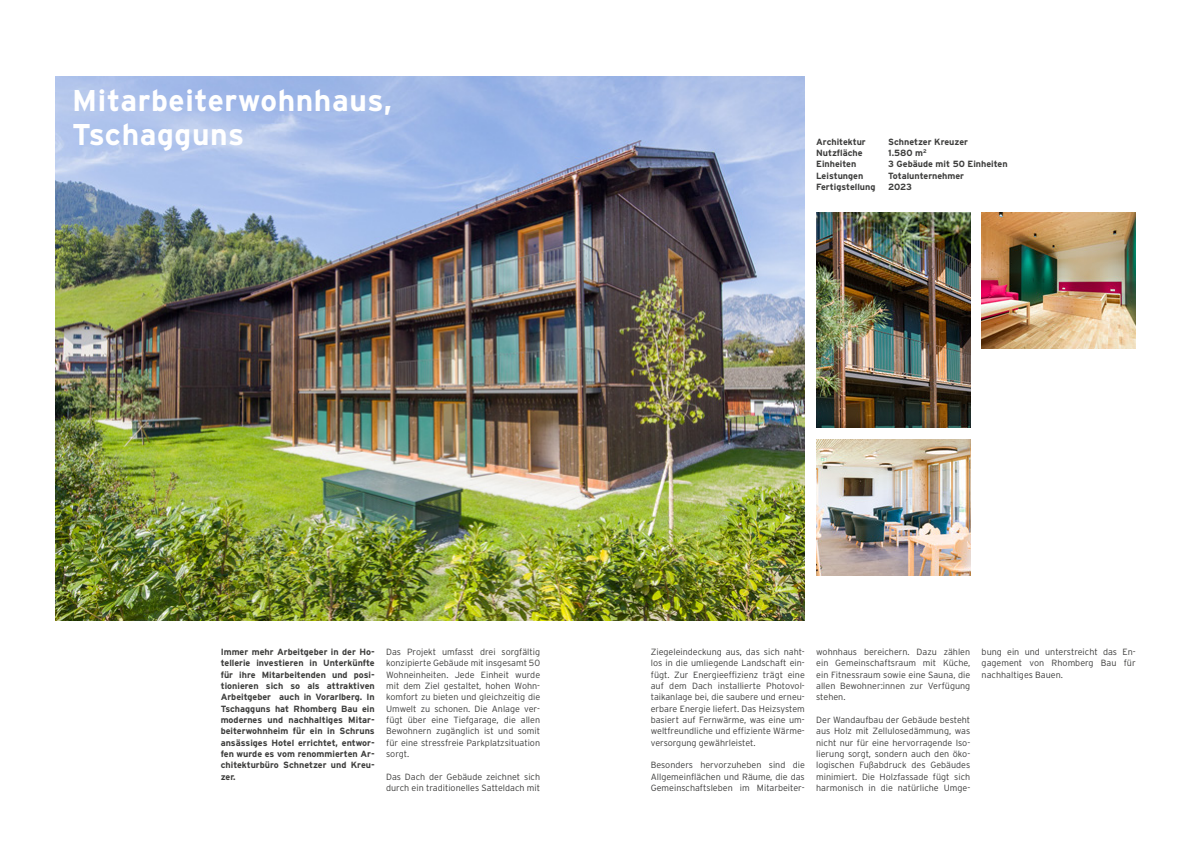
<style>
.page{position:relative;width:1191px;height:842px;background:#fff}
.page>*{position:absolute;margin:0;border:0;box-sizing:border-box;transform-origin:0 0}
.t1{font:700 30px/34px "Interstate";letter-spacing:.02em;color:#fff}
.t2{font:300 9px/11.3px "Interstate";color:#3c3c3b;text-align:justify}
.t3{font:700 9px/11.3px "Interstate";color:#3c3c3b;text-align:justify}
</style>
<div class="page">
<img style="left:55px;top:77px;width:750px;height:544px">
<img style="left:816px;top:212px;width:154px;height:216px">
<img style="left:981px;top:212px;width:154px;height:136px">
<img style="left:816px;top:439px;width:154px;height:136px">
<h1 class="t1" style="left:72px;top:83px;width:321px">Mitarbeiterwohnhaus,<br>Tschagguns</h1>
<p class="t3" style="left:816px;top:136px;width:51px">Architektur</p>
<p class="t3" style="left:888px;top:136px;width:81px">Schnetzer Kreuzer</p>
<p class="t3" style="left:816px;top:147px;width:48px">Nutzfläche</p>
<p class="t3" style="left:888px;top:147px;width:40px">1.580 m<sup>2</sup></p>
<p class="t3" style="left:816px;top:158px;width:42px">Einheiten</p>
<p class="t3" style="left:888px;top:158px;width:121px">3 Gebäude mit 50 Einheiten</p>
<p class="t3" style="left:816px;top:170px;width:49px">Leistungen</p>
<p class="t3" style="left:888px;top:170px;width:77px">Totalunternehmer</p>
<p class="t3" style="left:816px;top:181px;width:61px">Fertigstellung</p>
<p class="t3" style="left:888px;top:181px;width:25px">2023</p>
<p class="t3" style="left:221px;top:646px;width:156px">Immer mehr Arbeitgeber in der Ho&shy;tellerie investieren in Unterkünfte für ihre Mitarbeitenden und posi&shy;tionieren sich so als attraktiven Arbeitgeber auch in Vorarlberg. In Tschagguns hat Rhomberg Bau ein modernes und nachhaltiges Mitar&shy;beiterwohnheim für ein in Schruns ansässiges Hotel errichtet, entwor&shy;fen wurde es vom renommierten Ar&shy;chitekturbüro Schnetzer und Kreu&shy;zer.</p>
<p class="t2" style="left:386px;top:646px;width:156px">Das Projekt umfasst drei sorgfältig konzipierte Gebäude mit insgesamt 50<br>Wohneinheiten. Jede Einheit wurde mit dem Ziel gestaltet, hohen Wohn&shy;komfort zu bieten und gleichzeitig die Umwelt zu schonen. Die Anlage ver&shy;fügt über eine Tiefgarage, die allen Bewohnern zugänglich ist und somit für eine stressfreie Parkplatzsituation sorgt.</p>
<p class="t2" style="left:386px;top:771px;width:156px">Das Dach der Gebäude zeichnet sich durch ein traditionelles Satteldach mit</p>
<p class="t2" style="left:651px;top:646px;width:156px">Ziegeleindeckung aus, das sich naht&shy;los in die umliegende Landschaft ein&shy;fügt. Zur Energieeffizienz trägt eine auf dem Dach installierte Photovol&shy;taikanlage bei, die saubere und erneu&shy;erbare Energie liefert. Das Heizsystem basiert auf Fernwärme, was eine um&shy;weltfreundliche und effiziente Wärme&shy;versorgung gewährleistet.</p>
<p class="t2" style="left:651px;top:759px;width:156px">Besonders hervorzuheben sind die Allgemeinflächen und Räume, die das Gemeinschaftsleben im Mitarbeiter-</p>
<p class="t2" style="left:816px;top:646px;width:156px">wohnhaus bereichern. Dazu zählen ein Gemeinschaftsraum mit Küche, ein Fitnessraum sowie eine Sauna, die allen Bewohner:innen zur Verfügung stehen.</p>
<p class="t2" style="left:816px;top:714px;width:156px">Der Wandaufbau der Gebäude besteht aus Holz mit Zellulosedämmung, was nicht nur für eine hervorragende Iso&shy;lierung sorgt, sondern auch den öko&shy;logischen Fußabdruck des Gebäudes minimiert. Die Holzfassade fügt sich harmonisch in die natürliche Umge-</p>
<p class="t2" style="left:981px;top:646px;width:156px">bung ein und unterstreicht das En&shy;gagement von Rhomberg Bau für nachhaltiges Bauen.</p>
</div>
